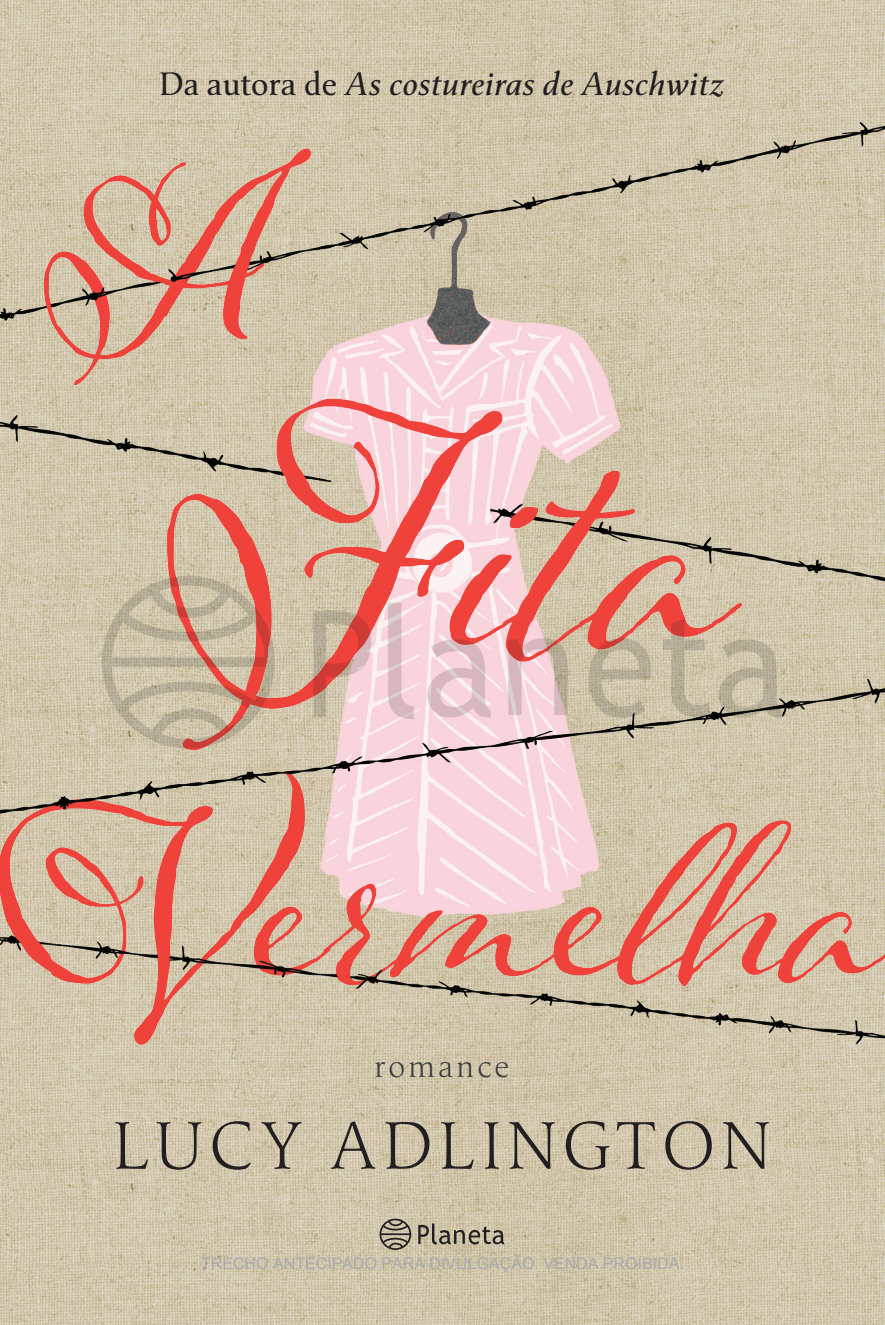
<style>
.page{position:relative;width:885px;height:1325px;background:#fff}
.page>*{position:absolute;margin:0;border:0;box-sizing:border-box;transform-origin:0 0}
.t1{font:300 66px "Classica Pro";letter-spacing:.1em;color:#231f20}
.t2{font:italic 32px "Classica Pro";letter-spacing:.01em;color:#231f20}
.t3{font:300 32px "Classica Pro";letter-spacing:.1em;color:#3c3c3d}
.t4{font:16px "Arial";color:#ababab}
.s1{font-style:normal}
</style>
<div class="page">
<img style="left:0;top:1083px;width:885px;height:235px">
<img style="left:0;top:0;width:885px;height:1083px">
<svg style="left:418px;top:1223px;width:86px;height:21px;background:#9c9380"></svg>
<svg style="left:380px;top:1218px;width:31px;height:32px"></svg>
<svg style="left:883px;top:1319px;width:2px;height:6px"></svg>
<img style="left:88px;top:566px;width:708px;height:193px">
<h2 class="t2" style="left:160px;top:63px;width:566px"><span class="s1">Da autora de</span> As costureiras de Auschwitz</h2>
<h2 class="t3" style="left:375px;top:1045px;width:136px">romance</h2>
<h1 class="t1" style="left:113px;top:1103px;width:659px">LUCY ADLINGTON</h1>
<p class="t4" style="left:201px;top:1252px;width:484px">TRECHO ANTECIPADO PARA DIVULGAÇÃO. VENDA PROIBIDA.</p>
</div>
